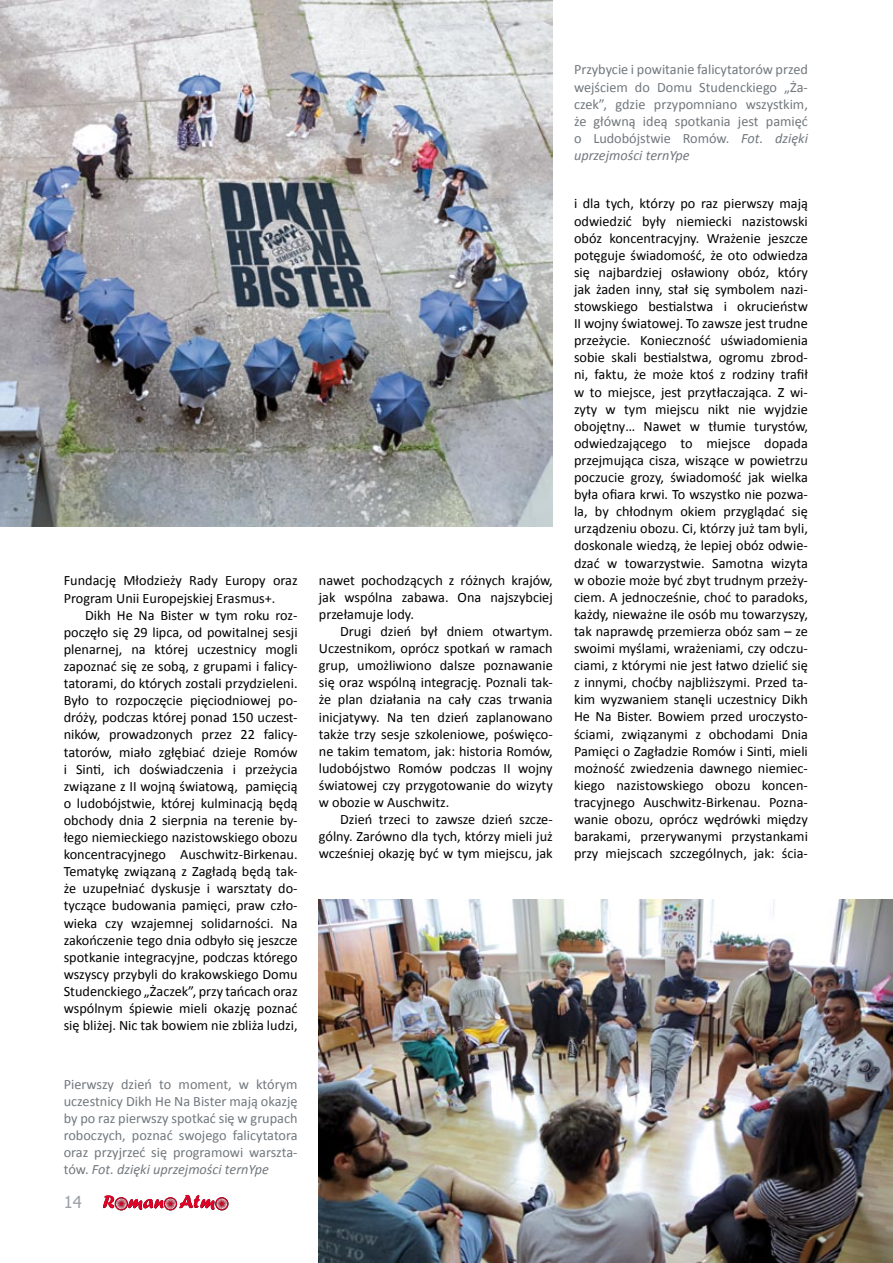
<style>
.page{position:relative;width:893px;height:1263px;background:#fff}
.page>*{position:absolute;margin:0;border:0;box-sizing:border-box;transform-origin:0 0}
.t1{font:16.5px "Tahoma";color:#99a1a6}
.t2{font:14.25px/17.1px "Calibri";color:#000;text-align:justify}
.t3{font:14.25px/17.1px "Calibri";color:#72787d;text-align:justify}
.s1{font-style:italic}
</style>
<div class="page">
<svg style="left:103px;top:1195px;width:125px;height:15px"></svg>
<img style="left:0;top:0;width:553px;height:526px">
<img style="left:319px;top:899px;width:574px;height:364px">
<p class="t2" style="left:64px;top:571px;width:235px">Fundację Młodzieży Rady Europy oraz<br>Program Unii Europejskiej Erasmus+.</p>
<p class="t2" style="left:64px;top:606px;width:235px;text-indent:21px">Dikh He Na Bister w tym roku roz&shy;poczęło się 29 lipca, od powitalnej sesji plenarnej, na której uczestnicy mogli zapoznać się ze sobą, z grupami i falicy&shy;tatorami, do których zostali przydzieleni.<br>Było to rozpoczęcie pięciodniowej po&shy;dróży, podczas której ponad 150 uczest&shy;ników, prowadzonych przez 22 falicy&shy;tatorów, miało zgłębiać dzieje Romów i Sinti, ich doświadczenia i przeżycia związane z II wojną światową, pamięcią o ludobójstwie, której kulminacją będą obchody dnia 2 sierpnia na terenie by&shy;łego niemieckiego nazistowskiego obozu koncentracyjnego Auschwitz-Birkenau.<br>Tematykę związaną z Zagładą będą tak&shy;że uzupełniać dyskusje i warsztaty do&shy;tyczące budowania pamięci, praw czło&shy;wieka czy wzajemnej solidarności. Na zakończenie tego dnia odbyło się jeszcze spotkanie integracyjne, podczas którego wszyscy przybyli do krakowskiego Domu Studenckiego „Żaczek”, przy tańcach oraz wspólnym śpiewie mieli okazję poznać się bliżej. Nic tak bowiem nie zbliża ludzi,</p>
<p class="t3" style="left:64px;top:1075px;width:235px">Pierwszy dzień to moment, w którym uczestnicy Dikh He Na Bister mają okazję by po raz pierwszy spotkać się w grupach roboczych, poznać swojego falicytatora oraz przyjrzeć się programowi warszta&shy;tów. <span class="s1">Fot. dzięki uprzejmości ternYpe</span></p>
<p class="t1" style="left:64px;top:1190px;width:9px">14</p>
<p class="t2" style="left:319px;top:571px;width:235px">nawet pochodzących z różnych krajów, jak wspólna zabawa. Ona najszybciej przełamuje lody.</p>
<p class="t2" style="left:319px;top:622px;width:235px;text-indent:21px">Drugi dzień był dniem otwartym.<br>Uczestnikom, oprócz spotkań w ramach grup, umożliwiono dalsze poznawanie się oraz wspólną integrację. Poznali tak&shy;że plan działania na cały czas trwania inicjatywy. Na ten dzień zaplanowano także trzy sesje szkoleniowe, poświęco&shy;ne takim tematom, jak: historia Romów, ludobójstwo Romów podczas II wojny światowej czy przygotowanie do wizyty w obozie w Auschwitz.</p>
<p class="t2" style="left:319px;top:810px;width:235px;text-indent:21px">Dzień trzeci to zawsze dzień szcze&shy;gólny. Zarówno dla tych, którzy mieli już wcześniej okazję być w tym miejscu, jak</p>
<p class="t3" style="left:574px;top:60px;width:235px">Przybycie i powitanie falicytatorów przed wejściem do Domu Studenckiego „Ża&shy;czek”, gdzie przypomniano wszystkim, że główną ideą spotkania jest pamięć o Ludobójstwie Romów. <span class="s1">Fot. dzięki uprzejmości ternYpe</span></p>
<p class="t2" style="left:574px;top:194px;width:235px">i dla tych, którzy po raz pierwszy mają odwiedzić były niemiecki nazistowski obóz koncentracyjny. Wrażenie jeszcze potęguje świadomość, że oto odwiedza się najbardziej osławiony obóz, który jak żaden inny, stał się symbolem nazi&shy;stowskiego bestialstwa i okrucieństw II wojny światowej. To zawsze jest trudne przeżycie. Konieczność uświadomienia sobie skali bestialstwa, ogromu zbrod&shy;ni, faktu, że może ktoś z rodziny trafił w to miejsce, jest przytłaczająca. Z wi&shy;zyty w tym miejscu nikt nie wyjdzie obojętny… Nawet w tłumie turystów, odwiedzającego to miejsce dopada przejmująca cisza, wiszące w powietrzu poczucie grozy, świadomość jak wielka była ofiara krwi. To wszystko nie pozwa&shy;la, by chłodnym okiem przyglądać się urządzeniu obozu. Ci, którzy już tam byli, doskonale wiedzą, że lepiej obóz odwie&shy;dzać w towarzystwie. Samotna wizyta w obozie może być zbyt trudnym przeży&shy;ciem. A jednocześnie, choć to paradoks, każdy, nieważne ile osób mu towarzyszy, tak naprawdę przemierza obóz sam – ze swoimi myślami, wrażeniami, czy odczu&shy;ciami, z którymi nie jest łatwo dzielić się z innymi, choćby najbliższymi. Przed ta&shy;kim wyzwaniem stanęli uczestnicy Dikh He Na Bister. Bowiem przed uroczysto&shy;ściami, związanymi z obchodami Dnia Pamięci o Zagładzie Romów i Sinti, mieli możność zwiedzenia dawnego niemiec&shy;kiego nazistowskiego obozu koncen&shy;tracyjnego Auschwitz-Birkenau. Pozna&shy;wanie obozu, oprócz wędrówki między barakami, przerywanymi przystankami przy miejscach szczególnych, jak: ścia-</p>
</div>
